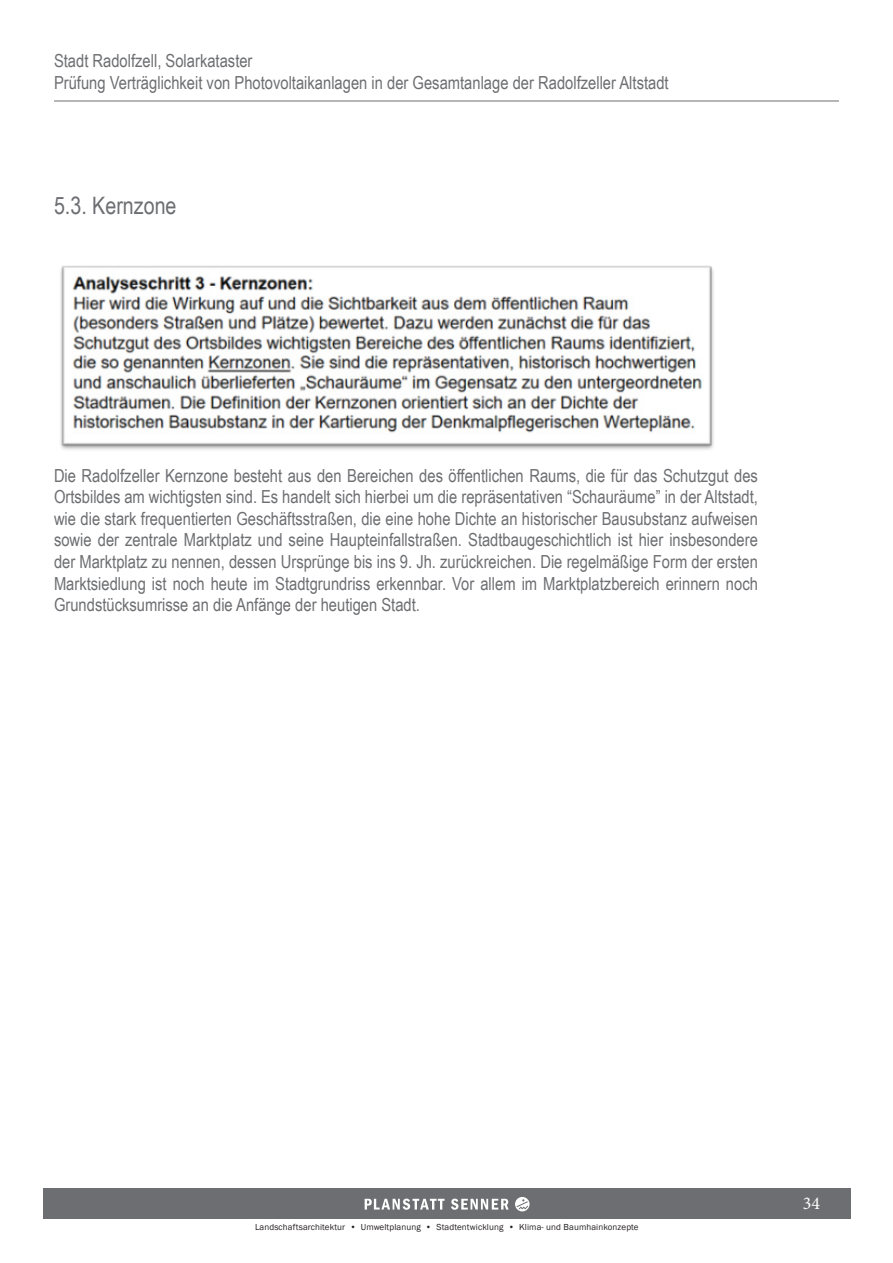
<style>
.page{position:relative;width:893px;height:1263px;background:#fff}
.page>*{position:absolute;margin:0;border:0;box-sizing:border-box;transform-origin:0 0}
.t1{font:24px "Arial Narrow";color:#6d6e71}
.t2{font:18px/21.6px "Arial Narrow";color:#6d6e71}
.t3{font:18px "Minion Pro";color:#fff}
.t4{font:9px "Franklin Gothic";letter-spacing:.01em;color:#231f20}
</style>
<div class="page">
<div style="left:43px;top:1188px;width:807px;height:31px;background:#6d6e71"></div>
<svg style="left:515px;top:1197px;width:15px;height:14px"></svg>
<svg style="left:365px;top:1198px;width:80px;height:12px"></svg>
<svg style="left:451px;top:1198px;width:58px;height:12px"></svg>
<hr style="left:54px;top:101px;width:785px;height:1px;background:#6d6e71">
<img style="left:60px;top:265px;width:654px;height:185px">
<p class="t2" style="left:54px;top:52px;width:616px">Stadt Radolfzell, Solarkataster<br>Prüfung Verträglichkeit von Photovoltaikanlagen in der Gesamtanlage der Radolfzeller Altstadt</p>
<h1 class="t1" style="left:54px;top:188px;width:124px">5.3. Kernzone</h1>
<p class="t2" style="left:54px;top:466px;width:705px;text-align:justify">Die Radolfzeller Kernzone besteht aus den Bereichen des öffentlichen Raums, die für das Schutzgut des Ortsbildes am wichtigsten sind. Es handelt sich hierbei um die repräsentativen “Schauräume” in der Altstadt, wie die stark frequentierten Geschäftsstraßen, die eine hohe Dichte an historischer Bausubstanz aufweisen sowie der zentrale Marktplatz und seine Haupteinfallstraßen. Stadtbaugeschichtlich ist hier insbesondere der Marktplatz zu nennen, dessen Ursprünge bis ins 9. Jh. zurückreichen. Die regelmäßige Form der ersten Marktsiedlung ist noch heute im Stadtgrundriss erkennbar. Vor allem im Marktplatzbereich erinnern noch Grundstücksumrisse an die Anfänge der heutigen Stadt.</p>
<p class="t4" style="left:255px;top:1224px;width:385px">Landschaftsarchitektur • Umweltplanung • Stadtentwicklung • Klima- und Baumhainkonzepte</p>
<p class="t3" style="left:803px;top:1192px;width:19px">34</p>
</div>
